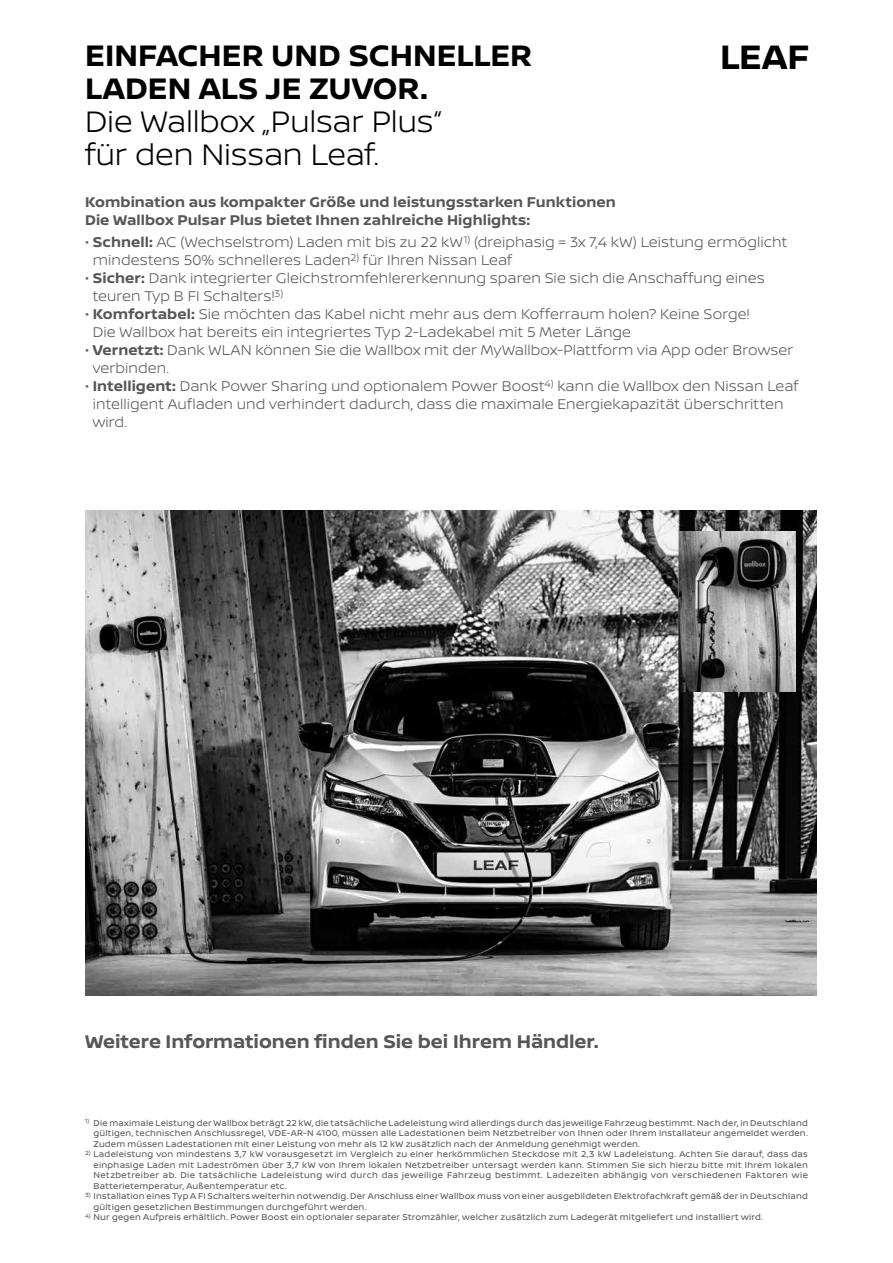
<style>
.page{position:relative;width:893px;height:1263px;background:#fff}
.page>*{position:absolute;margin:0;border:0;box-sizing:border-box;transform-origin:0 0}
.t1{font:700 36px "Nissan Brand";color:#000}
.t2{font:300 31.5px/33px "Nissan Brand";letter-spacing:-.01em;color:#000}
.t3{font:700 31.5px/33px "Nissan Brand";letter-spacing:.005em;color:#000}
.t4{font:700 19.5px "Nissan Brand";color:#575756}
.t5{font:300 15px/18px "Nissan Brand";letter-spacing:.005em;color:#575756}
.t6{font:700 15px/18px "Nissan Brand";letter-spacing:.005em;color:#575756}
.t7{font:9px/10.5px "Nissan Brand";letter-spacing:.025em;color:#575756;text-align:justify}
.s1{font-weight:700}
</style>
<div class="page">
<img style="left:85px;top:510px;width:731px;height:485px">
<img style="left:680px;top:531px;width:115px;height:160px">
<h2 class="t3" style="left:85px;top:38px;width:448px">EINFACHER UND SCHNELLER<br>LADEN ALS JE ZUVOR.</h2>
<h2 class="t2" style="left:85px;top:104px;width:358px">Die Wallbox „Pulsar Plus“ für den Nissan Leaf.</h2>
<h3 class="t6" style="left:85px;top:192px;width:532px">Kombination aus kompakter Größe und leistungsstarken Funktionen<br>Die Wallbox Pulsar Plus bietet Ihnen zahlreiche Highlights:</h3>
<h3 class="t5" style="left:93px;top:232px;width:696px;text-indent:-8px">• <span class="s1">Schnell:</span> AC (Wechselstrom) Laden mit bis zu 22 kW<sup>1)</sup> (dreiphasig = 3x 7,4 kW) Leistung ermöglicht mindestens 50% schnelleres Laden<sup>2)</sup> für Ihren Nissan Leaf</h3>
<h3 class="t5" style="left:93px;top:268px;width:673px;text-indent:-8px">• <span class="s1">Sicher:</span> Dank integrierter Gleichstromfehlererkennung sparen Sie sich die Anschaffung eines teuren Typ B FI Schalters!<sup>3)</sup></h3>
<h3 class="t5" style="left:93px;top:304px;width:658px;text-indent:-8px">• <span class="s1">Komfortabel:</span> Sie möchten das Kabel nicht mehr aus dem Kofferraum holen? Keine Sorge!<br>Die Wallbox hat bereits ein integriertes Typ 2-Ladekabel mit 5 Meter Länge</h3>
<h3 class="t5" style="left:93px;top:340px;width:702px;text-indent:-8px">• <span class="s1">Vernetzt:</span> Dank WLAN können Sie die Wallbox mit der MyWallbox-Plattform via App oder Browser verbinden.</h3>
<h3 class="t5" style="left:93px;top:376px;width:707px;text-indent:-8px">• <span class="s1">Intelligent:</span> Dank Power Sharing und optionalem Power Boost<sup>4)</sup> kann die Wallbox den Nissan Leaf intelligent Aufladen und verhindert dadurch, dass die maximale Energiekapazität überschritten wird.</h3>
<h1 class="t1" style="left:720px;top:31px;width:91px">LEAF</h1>
<h3 class="t4" style="left:85px;top:1027px;width:515px">Weitere Informationen finden Sie bei Ihrem Händler.</h3>
<p class="t7" style="left:94px;top:1117px;width:716px;text-indent:-9px"><sup>1)</sup> Die maximale Leistung der Wallbox beträgt 22 kW, die tatsächliche Ladeleistung wird allerdings durch das jeweilige Fahrzeug bestimmt. Nach der, in Deutschland gültigen, technischen Anschlussregel, VDE-AR-N 4100, müssen alle Ladestationen beim Netzbetreiber von Ihnen oder Ihrem Installateur angemeldet werden.<br>Zudem müssen Ladestationen mit einer Leistung von mehr als 12 kW zusätzlich nach der Anmeldung genehmigt werden.</p>
<p class="t7" style="left:94px;top:1149px;width:716px;text-indent:-9px"><sup>2)</sup> Ladeleistung von mindestens 3,7 kW vorausgesetzt im Vergleich zu einer herkömmlichen Steckdose mit 2,3 kW Ladeleistung. Achten Sie darauf, dass das einphasige Laden mit Ladeströmen über 3,7 kW von Ihrem lokalen Netzbetreiber untersagt werden kann. Stimmen Sie sich hierzu bitte mit Ihrem lokalen Netzbetreiber ab. Die tatsächliche Ladeleistung wird durch das jeweilige Fahrzeug bestimmt. Ladezeiten abhängig von verschiedenen Faktoren wie Batterietemperatur, Außentemperatur etc.</p>
<p class="t7" style="left:94px;top:1191px;width:716px;text-indent:-9px"><sup>3)</sup> Installation eines Typ A FI Schalters weiterhin notwendig. Der Anschluss einer Wallbox muss von einer ausgebildeten Elektrofachkraft gemäß der in Deutschland gültigen gesetzlichen Bestimmungen durchgeführt werden.</p>
<p class="t7" style="left:85px;top:1212px;width:679px"><sup>4)</sup> Nur gegen Aufpreis erhältlich. Power Boost ein optionaler separater Stromzähler, welcher zusätzlich zum Ladegerät mitgeliefert und installiert wird.</p>
</div>
